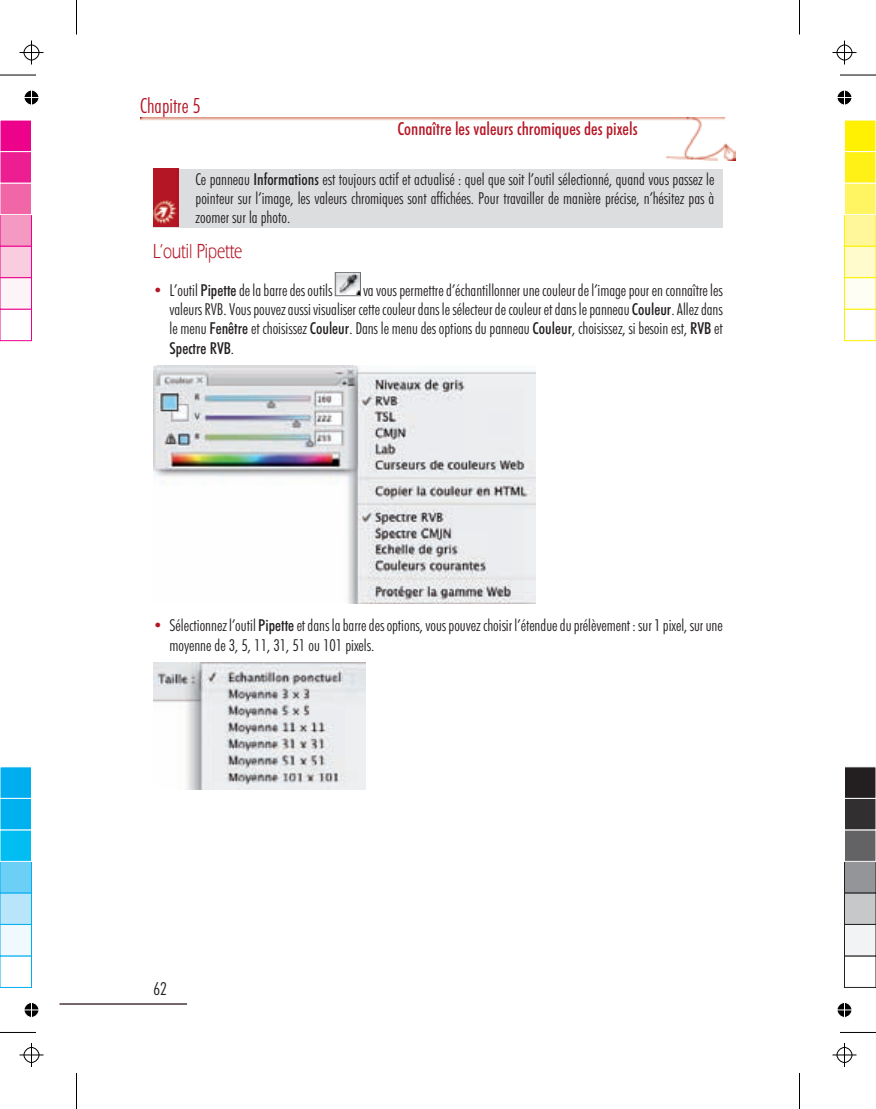
<style>
.page{position:relative;width:876px;height:1109px;background:#fff}
.page>*{position:absolute;margin:0;border:0;box-sizing:border-box;transform-origin:0 0}
.t1{font:21px "Ergoe Condensed";color:#b51625}
.t2{font:21px "Futura Lt Cn BT";color:#b51625}
.t3{font:18px "Futura Md Cn BT";color:#b51625}
.t4{font:18px "Futura Lt Cn BT";color:#231f20}
.t5{font:16.5px/19.2px "Futura Lt Cn BT";color:#231f20;text-align:justify}
.t6{font:16.5px "Futura Md Cn BT";color:#231f20}
.s1{font-family:"Futura Md Cn BT"}
.s2{font-size:16.2px;color:#b51625}
.s3{font-family:"Futura Lt Cn BT"}
</style>
<div class="page">
<div style="left:153px;top:169px;width:570px;height:58px;background:#dcdddf"></div>
<hr style="left:59px;top:1003px;width:128px;height:1px;background:#48373a">
<img style="left:141px;top:118px;width:595px;height:42px">
<img style="left:337px;top:274px;width:22px;height:20px">
<div style="left:335px;top:272px;width:26px;height:24px;border:1px solid #6c6d70"></div>
<img style="left:153px;top:365px;width:383px;height:238px">
<img style="left:153px;top:662px;width:213px;height:128px">
<img style="left:153px;top:169px;width:26px;height:58px">
<hr style="left:0;top:1032px;width:36px;height:1px;background:#000">
<hr style="left:76px;top:1072px;width:1px;height:36px;background:#000">
<hr style="left:0;top:75px;width:36px;height:1px;background:#000">
<hr style="left:76px;top:0;width:1px;height:34px;background:#000">
<hr style="left:840px;top:75px;width:36px;height:1px;background:#000">
<hr style="left:799px;top:0;width:1px;height:34px;background:#000">
<hr style="left:840px;top:1032px;width:36px;height:1px;background:#000">
<hr style="left:799px;top:1072px;width:1px;height:36px;background:#000">
<svg style="left:20px;top:1043px;width:24px;height:23px"></svg>
<svg style="left:20px;top:40px;width:24px;height:24px"></svg>
<svg style="left:832px;top:40px;width:24px;height:24px"></svg>
<svg style="left:832px;top:1043px;width:24px;height:23px"></svg>
<svg style="left:24px;top:1002px;width:15px;height:16px"></svg>
<svg style="left:24px;top:90px;width:15px;height:15px"></svg>
<svg style="left:837px;top:90px;width:15px;height:15px"></svg>
<svg style="left:837px;top:1002px;width:15px;height:16px"></svg>
<div style="left:0;top:955px;width:32px;height:32px;background:#fff;border:1px solid #00aeef"></div>
<div style="left:0;top:924px;width:32px;height:32px;background:#f0f9fd;border:1px solid #00aeef"></div>
<div style="left:0;top:892px;width:32px;height:32px;background:#b9e5fa;border:1px solid #00aeef"></div>
<div style="left:0;top:861px;width:32px;height:32px;background:#6bcff6;border:1px solid #00aeef"></div>
<div style="left:0;top:829px;width:32px;height:32px;background:#01bdf2;border:1px solid #fff"></div>
<div style="left:0;top:798px;width:32px;height:32px;background:#00b1ef;border:1px solid #fff"></div>
<div style="left:0;top:766px;width:32px;height:32px;background:#00aeef;border:1px solid #fff"></div>
<div style="left:0;top:309px;width:32px;height:32px;background:#fff;border:1px solid #ed028c"></div>
<div style="left:0;top:277px;width:32px;height:32px;background:#fdf4f8;border:1px solid #ed028c"></div>
<div style="left:0;top:246px;width:32px;height:32px;background:#f9ccdf;border:1px solid #ed028c"></div>
<div style="left:0;top:214px;width:32px;height:32px;background:#f499c2;border:1px solid #ed028c"></div>
<div style="left:0;top:183px;width:32px;height:32px;background:#f166a7;border:1px solid #fff"></div>
<div style="left:0;top:151px;width:32px;height:32px;background:#ed1e91;border:1px solid #fff"></div>
<div style="left:0;top:120px;width:32px;height:32px;background:#ed028c;border:1px solid #fff"></div>
<div style="left:844px;top:309px;width:32px;height:32px;background:#fff;border:1px solid #fff101"></div>
<div style="left:844px;top:277px;width:32px;height:32px;background:#fffef4;border:1px solid #fff101"></div>
<div style="left:844px;top:246px;width:32px;height:32px;background:#fffbcc;border:1px solid #fff101"></div>
<div style="left:844px;top:214px;width:32px;height:32px;background:#fff79a;border:1px solid #fff101"></div>
<div style="left:844px;top:183px;width:32px;height:32px;background:#fff461;border:1px solid #fff"></div>
<div style="left:844px;top:151px;width:32px;height:32px;background:#fff116;border:1px solid #fff"></div>
<div style="left:844px;top:120px;width:32px;height:32px;background:#fff101;border:1px solid #fff"></div>
<div style="left:844px;top:955px;width:32px;height:32px;background:#fff;border:1px solid #231f20"></div>
<div style="left:844px;top:924px;width:32px;height:32px;background:#f2f3f4;border:1px solid #231f20"></div>
<div style="left:844px;top:892px;width:32px;height:32px;background:#c7c8ca;border:1px solid #231f20"></div>
<div style="left:844px;top:861px;width:32px;height:32px;background:#939598;border:1px solid #231f20"></div>
<div style="left:844px;top:829px;width:32px;height:32px;background:#636366;border:1px solid #fff"></div>
<div style="left:844px;top:798px;width:32px;height:32px;background:#312f30;border:1px solid #fff"></div>
<div style="left:844px;top:766px;width:32px;height:32px;background:#231f20;border:1px solid #fff"></div>
<p class="t2" style="left:140px;top:97px;width:62px">Chapitre 5</p>
<p class="t3" style="left:397px;top:121px;width:242px">Connaître les valeurs chromiques des pixels</p>
<p class="t5" style="left:196px;top:171px;width:520px">Ce panneau <span class="s1">Informations</span> est toujours actif et actualisé : quel que soit l’outil sélectionné, quand vous passez le pointeur sur l’image, les valeurs chromiques sont affichées. Pour travailler de manière précise, n’hésitez pas à zoomer sur la photo.</p>
<p class="t1" style="left:153px;top:239px;width:91px">L’outil Pipette</p>
<p class="t5" style="left:153px;top:282px;width:181px"><span class="s2">•</span> L’outil <span class="s1">Pipette</span> de la barre des outils</p>
<p class="t5" style="left:170px;top:282px;width:555px;text-indent:194px">va vous permettre d’échantillonner une couleur de l’image pour en connaître les valeurs RVB. Vous pouvez aussi visualiser cette couleur dans le sélecteur de couleur et dans le panneau <span class="s1">Couleur</span>. Allez dans le menu <span class="s1">Fenêtre</span> et choisissez <span class="s1">Couleur</span>. Dans le menu des options du panneau <span class="s1">Couleur</span>, choisissez, si besoin est, <span class="s1">RVB</span> et</p>
<p class="t6" style="left:170px;top:341px;width:66px">Spectre RVB<span class="s3">.</span></p>
<p class="t5" style="left:170px;top:617px;width:555px;text-indent:-17px"><span class="s2">•</span> Sélectionnez l’outil <span class="s1">Pipette</span> et dans la barre des options, vous pouvez choisir l’étendue du prélèvement : sur 1 pixel, sur une moyenne de 3, 5, 11, 31, 51 ou 101 pixels.</p>
<p class="t4" style="left:153px;top:980px;width:16px">62</p>
</div>
